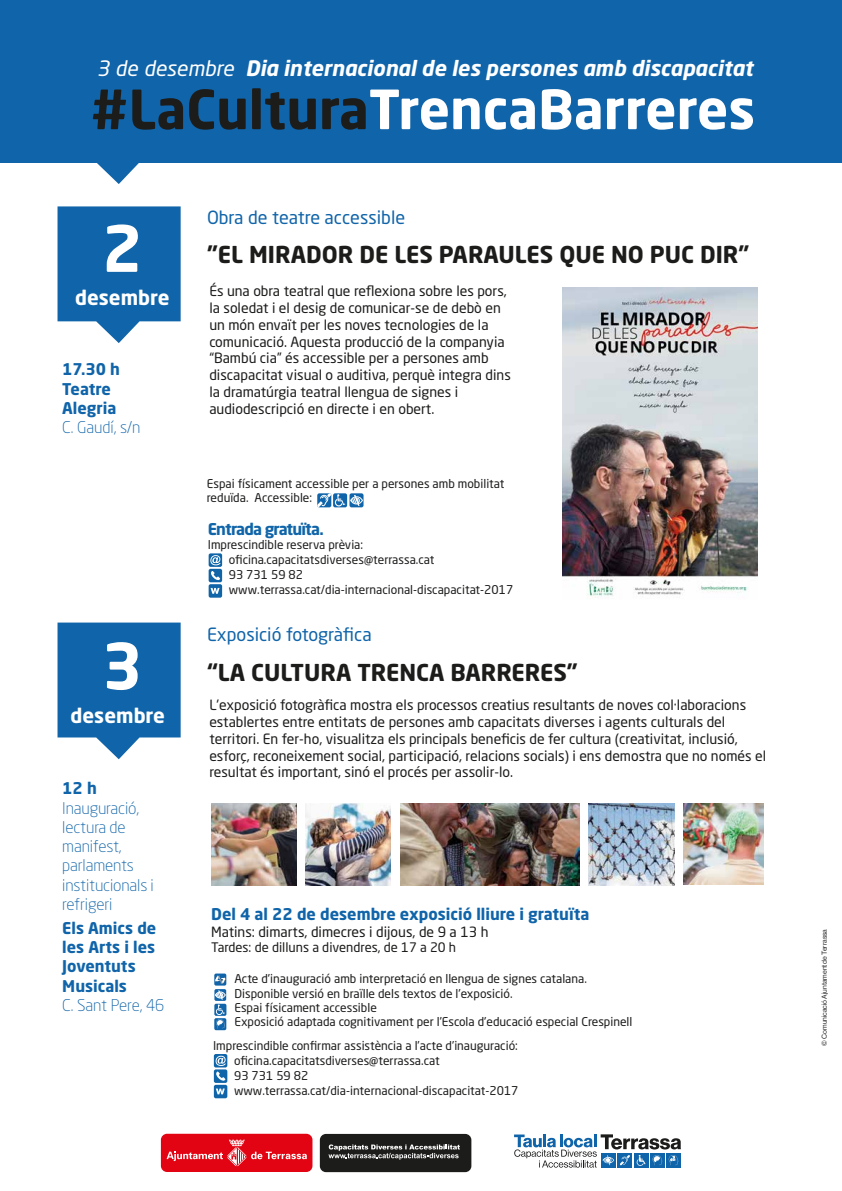
<style>
.page{position:relative;width:842px;height:1191px;background:#fff}
.page>*{position:absolute;margin:0;border:0;box-sizing:border-box;transform-origin:0 0}
.t1{font:700 63px "Neo Sans Std";color:#fff}
.t2{font:700 53.3px "Neo Sans Std";color:#fff}
.t3{font:700 23px "Neo Sans Std";color:#1c1c1b}
.t4{font:italic 700 21px "Neo Sans Std";color:#fff}
.t5{font:700 20px "Neo Sans Std";color:#fff}
.t6{font:18px "Neo Sans Std";color:#1064a9}
.t7{font:700 16px/19.2px "Neo Sans Std";color:#1064a9}
.t8{font:300 16px/19.2px "Neo Sans Std";letter-spacing:-.01em;color:#1064a9}
.t9{font:700 16px "Neo Sans Std";letter-spacing:-.05em;color:#1065a9}
.t10{font:14px/16.8px "Neo Sans Std";color:#1c1c1b}
.t11{font:13px "Neo Sans Std";color:#1c1c1b}
.t12{font:12px/15px "Neo Sans Std";color:#1c1c1b}
.t13{font:7px "N Haas Grotesk DS Pro 55 Rg";color:#1d1e1c}
.s1{font-weight:400}
.s2{color:#1c1c1b}
</style>
<div class="page">
<div style="left:320px;top:1133px;width:151px;height:39px;background:#1c1c1b;border-radius:6px"></div>
<div style="left:161px;top:1133px;width:151px;height:39px;background:#e30413;border-radius:6px"></div>
<svg style="left:167px;top:1139px;width:140px;height:27px"></svg>
<svg style="left:328px;top:1144px;width:132px;height:15px"></svg>
<svg style="left:514px;top:1134px;width:167px;height:33px"></svg>
<svg style="left:58px;top:206px;width:123px;height:137px;background:#2f78b4"></svg>
<svg style="left:58px;top:622px;width:123px;height:137px;background:#3078b4"></svg>
<div style="left:349px;top:493px;width:15px;height:14px;background:#1064a9;border-radius:2px"></div>
<div style="left:350px;top:496px;width:13px;height:8px;border:1px solid #fff;border-radius:50%"></div>
<svg style="left:351px;top:495px;width:9px;height:11px"></svg>
<div style="left:333px;top:493px;width:14px;height:14px;background:#1064a9;border-radius:2px"></div>
<svg style="left:317px;top:493px;width:28px;height:14px"></svg>
<svg style="left:214px;top:1054px;width:13px;height:44px"></svg>
<img style="left:563px;top:287px;width:194px;height:311px">
<div style="left:0;top:0;width:842px;height:162px;background:#1064a9"></div>
<svg style="left:58px;top:162px;width:123px;height:22px"></svg>
<svg style="left:214px;top:989px;width:12px;height:12px"></svg>
<svg style="left:214px;top:1003px;width:12px;height:12px"></svg>
<div style="left:214px;top:973px;width:12px;height:12px;background:#1064a9;border-radius:2px"></div>
<svg style="left:215px;top:975px;width:10px;height:9px"></svg>
<svg style="left:214px;top:1018px;width:12px;height:12px"></svg>
<svg style="left:215px;top:990px;width:10px;height:38px"></svg>
<img style="left:211px;top:804px;width:85px;height:81px">
<img style="left:305px;top:804px;width:86px;height:81px">
<img style="left:400px;top:804px;width:179px;height:81px">
<img style="left:589px;top:804px;width:85px;height:81px">
<img style="left:684px;top:804px;width:79px;height:80px">
<svg style="left:209px;top:553px;width:13px;height:44px"></svg>
<h3 class="t4" style="left:97px;top:55px;width:658px"><span class="s1">3 de desembre</span> Dia internacional de les persones amb discapacitat</h3>
<h2 class="t2" style="left:91px;top:75px;width:665px"><span class="s2">#LaCultura</span>TrencaBarreres</h2>
<h1 class="t1" style="left:102px;top:208px;width:42px">2</h1>
<h3 class="t5" style="left:75px;top:285px;width:96px">desembre</h3>
<p class="t7" style="left:62px;top:359px;width:59px">17.30 h<br>Teatre<br>Alegria</p>
<p class="t8" style="left:62px;top:417px;width:80px">C. Gaudí, s/n</p>
<h1 class="t1" style="left:102px;top:625px;width:42px">3</h1>
<h3 class="t5" style="left:71px;top:702px;width:96px">desembre</h3>
<p class="t7" style="left:62px;top:778px;width:36px">12 h</p>
<p class="t8" style="left:62px;top:798px;width:93px">Inauguració, lectura de manifest, parlaments institucionals i refrigeri</p>
<p class="t7" style="left:62px;top:918px;width:96px">Els Amics de les Arts i les<br>Joventuts<br>Musicals</p>
<p class="t8" style="left:62px;top:995px;width:104px">C. Sant Pere, 46</p>
<p class="t6" style="left:207px;top:206px;width:200px">Obra de teatre accessible</p>
<h3 class="t3" style="left:207px;top:240px;width:544px">"EL MIRADOR DE LES PARAULES QUE NO PUC DIR"</h3>
<p class="t10" style="left:209px;top:282px;width:303px">És una obra teatral que reflexiona sobre les pors, la soledat i el desig de comunicar-se de debò en un món envaït per les noves tecnologies de la comunicació. Aquesta producció de la companyia “Bambú cia” és accessible per a persones amb discapacitat visual o auditiva, perquè integra dins la dramatúrgia teatral llengua de signes i audiodescripció en directe i en obert.</p>
<p class="t12" style="left:207px;top:476px;width:299px;line-height:14.4px">Espai físicament accessible per a persones amb mobilitat reduïda. Accessible:</p>
<p class="t9" style="left:208px;top:518px;width:117px">Entrada gratuïta.</p>
<p class="t12" style="left:229px;top:537px;width:286px;text-indent:-21px">Imprescindible reserva prèvia: oficina.capacitatsdiverses@terrassa.cat<br>93 731 59 82 www.terrassa.cat/dia-internacional-discapacitat-2017</p>
<p class="t6" style="left:207px;top:624px;width:166px">Exposició fotogràfica</p>
<h3 class="t3" style="left:207px;top:657px;width:372px">“LA CULTURA TRENCA BARRERES”</h3>
<p class="t10" style="left:209px;top:696px;width:558px">L'exposició fotogràfica mostra els processos creatius resultants de noves col·laboracions establertes entre entitats de persones amb capacitats diverses i agents culturals del territori. En fer-ho, visualitza els principals beneficis de fer cultura (creativitat, inclusió, esforç, reconeixement social, participació, relacions socials) i ens demostra que no només el resultat és important, sinó el procés per assolir-lo.</p>
<p class="t7" style="left:211px;top:903px;width:380px">Del 4 al 22 de desembre exposició lliure i gratuïta</p>
<p class="t10" style="left:211px;top:922px;width:279px">Matins: dimarts, dimecres i dijous, de 9 a 13 h</p>
<p class="t11" style="left:211px;top:939px;width:247px">Tardes: de dilluns a divendres, de 17 a 20 h</p>
<p class="t12" style="left:234px;top:971px;width:400px;line-height:14.4px">Acte d'inauguració amb interpretació en llengua de signes catalana.<br>Disponible versió en braïlle dels textos de l'exposició.<br>Espai físicament accessible<br>Exposició adaptada cognitivament per l’Escola d'educació especial Crespinell</p>
<p class="t12" style="left:234px;top:1037px;width:286px;text-indent:-21px">Imprescindible confirmar assistència a l’acte d’inauguració: oficina.capacitatsdiverses@terrassa.cat<br>93 731 59 82 www.terrassa.cat/dia-internacional-discapacitat-2017</p>
<p class="t13" style="left:820px;top:1045px;width:118px;rotate:-90deg">© Comunicació Ajuntament de Terrassa</p>
</div>
